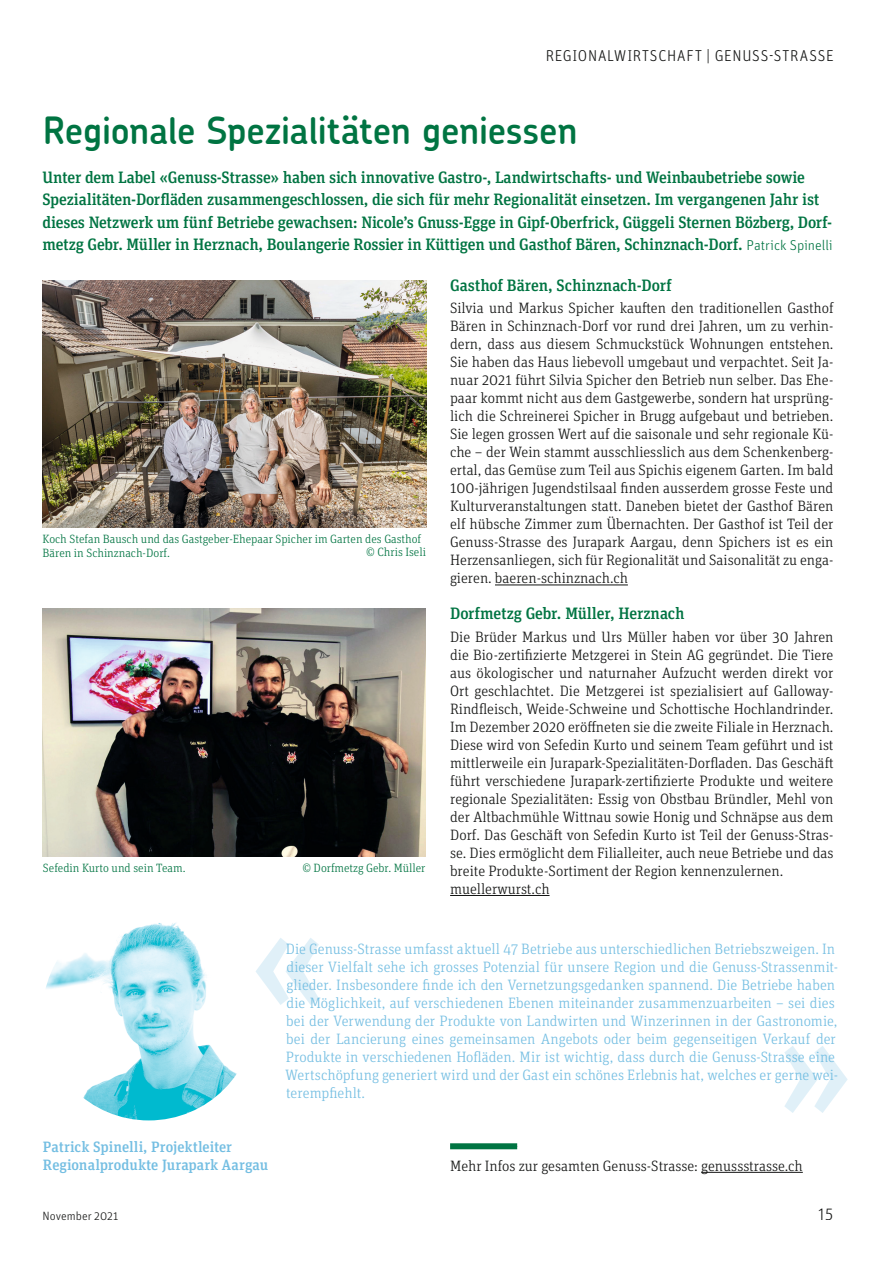
<style>
.page{position:relative;width:893px;height:1263px;background:#fff}
.page>*{position:absolute;margin:0;border:0;box-sizing:border-box;transform-origin:0 0}
.t1{font:500 146.25px "Unit Slab Pro";color:#74bee2}
.HEAD1_Chevin_neu{font:600 37.5px "Chevin";letter-spacing:-.005em;color:#007442}
.LEAD_3zeilig_Unit_me{font:500 16.5px/22.5px "Unit Slab Pro";letter-spacing:-.01em;color:#007442}
.t2{font:300 16.5px "Unit OT";color:#131413;scale:.96 1}
._00_SPITZMARKEN_Unit{font:300 15.75px "Unit OT";letter-spacing:.045em;color:#131413;scale:.96 1}
.t3{font:300 15px/18px "Unit Slab Pro";color:#131413;text-align:justify}
.LAUFTEXT_linksbündig{font:300 15px/18px "Unit Slab Pro";letter-spacing:.005em;color:#74bee2}
.LAUFTEXT_linksbündig-2{font:500 15px "Unit Slab Pro";color:#74bee2}
.t4{font:300 12px/14.4px "Unit Slab Pro";color:#007442}
.t5{font:300 12px "Unit OT";color:#131413}
.s1{font-family:"Unit OT";font-weight:300;font-size:14.25px}
</style>
<div class="page">
<img style="left:43px;top:908px;width:212px;height:212px;border-radius:106px">
<hr style="left:495px;top:584px;width:133px;height:1px;background:#131413">
<hr style="left:450px;top:895px;width:100px;height:1px;background:#131413">
<img style="left:43px;top:280px;width:383px;height:248px">
<img style="left:43px;top:609px;width:383px;height:247px">
<hr style="left:701px;top:1172px;width:102px;height:1px;background:#131413">
<div style="left:450px;top:1143px;width:67px;height:6px;background:#007442"></div>
<p class="_00_SPITZMARKEN_Unit" style="left:546px;top:47px;width:301px">REGIONALWIRTSCHAFT | GENUSS-STRASSE</p>
<p class="HEAD1_Chevin_neu" style="left:43px;top:106px;width:536px">Regionale Spezialitäten geniessen</p>
<p class="LEAD_3zeilig_Unit_me" style="left:43px;top:165px;width:792px">Unter dem Label «Genuss-Strasse» haben sich innovative Gastro-, Landwirtschafts- und Weinbaubetriebe sowie Spezialitäten-Dorfläden zusammengeschlossen, die sich für mehr Regionalität einsetzen. Im vergangenen Jahr ist dieses Netzwerk um fünf Betriebe gewachsen: Nicole’s Gnuss-Egge in Gipf-Oberfrick, Güggeli Sternen Bözberg, Dorf&shy;metzg Gebr. Müller in Herznach, Boulangerie Rossier in Küttigen und Gasthof Bären, Schinznach-Dorf. <span class="s1">Patrick Spinelli</span></p>
<p class="t4" style="left:43px;top:531px;width:380px">Koch Stefan Bausch und das Gastgeber-Ehepaar Spicher im Garten des Gasthof<br>Bären in Schinznach-Dorf.</p>
<p class="t4" style="left:366px;top:544px;width:61px">© Chris Iseli</p>
<p class="t4" style="left:43px;top:860px;width:144px">Sefedin Kurto und sein Team.</p>
<p class="t4" style="left:302px;top:860px;width:125px">© Dorfmetzg Gebr. Müller</p>
<p class="LEAD_3zeilig_Unit_me" style="left:450px;top:273px;width:223px">Gasthof Bären, Schinznach-Dorf</p>
<p class="t3" style="left:450px;top:299px;width:385px">Silvia und Markus Spicher kauften den traditionellen Gasthof Bären in Schinznach-Dorf vor rund drei Jahren, um zu verhin&shy;dern, dass aus diesem Schmuckstück Wohnungen entstehen.<br>Sie haben das Haus liebevoll umgebaut und verpachtet. Seit Ja&shy;nuar 2021 führt Silvia Spicher den Betrieb nun selber. Das Ehe&shy;paar kommt nicht aus dem Gastgewerbe, sondern hat ursprüng&shy;lich die Schreinerei Spicher in Brugg aufgebaut und betrieben.<br>Sie legen grossen Wert auf die saisonale und sehr regionale Kü&shy;che – der Wein stammt ausschliesslich aus dem Schenkenberg&shy;ertal, das Gemüse zum Teil aus Spichis eigenem Garten. Im bald 100-jährigen Jugendstilsaal finden ausserdem grosse Feste und Kulturveranstaltungen statt. Daneben bietet der Gasthof Bären elf hübsche Zimmer zum Übernachten. Der Gasthof ist Teil der Genuss-Strasse des Jurapark Aargau, denn Spichers ist es ein Herzensanliegen, sich für Regionalität und Saisonalität zu enga&shy;gieren. baeren-schinznach.ch</p>
<p class="LEAD_3zeilig_Unit_me" style="left:450px;top:602px;width:236px">Dorfmetzg Gebr. Müller, Herznach</p>
<p class="t3" style="left:450px;top:627px;width:385px">Die Brüder Markus und Urs Müller haben vor über 30 Jahren die Bio-zertifizierte Metzgerei in Stein AG gegründet. Die Tiere aus ökologischer und naturnaher Aufzucht werden direkt vor Ort geschlachtet. Die Metzgerei ist spezialisiert auf Galloway-Rindfleisch, Weide-Schweine und Schottische Hochlandrinder.<br>Im Dezember 2020 eröffneten sie die zweite Filiale in Herznach.<br>Diese wird von Sefedin Kurto und seinem Team geführt und ist mittlerweile ein Jurapark-Spezialitäten-Dorfladen. Das Geschäft führt verschiedene Jurapark-zertifizierte Produkte und weitere regionale Spezialitäten: Essig von Obstbau Bründler, Mehl von der Altbachmühle Wittnau sowie Honig und Schnäpse aus dem Dorf. Das Geschäft von Sefedin Kurto ist Teil der Genuss-Stras&shy;se. Dies ermöglicht dem Filialleiter, auch neue Betriebe und das breite Produkte-Sortiment der Region kennenzulernen.</p>
<p class="t3" style="left:450px;top:879px;width:101px">muellerwurst.ch</p>
<p class="LAUFTEXT_linksbündig-2" style="left:43px;top:1136px;width:191px">Patrick Spinelli, Projektleiter</p>
<h1 class="t1" style="left:250px;top:855px;width:79px">«</h1>
<p class="LAUFTEXT_linksbündig" style="left:285px;top:939px;width:554px">Die Genuss-Strasse umfasst aktuell 47 Betriebe aus unterschiedlichen Betriebszweigen. In dieser Vielfalt sehe ich grosses Potenzial für unsere Region und die Genuss-Strassenmit&shy;glieder. Insbesondere finde ich den Vernetzungsgedanken spannend. Die Betriebe haben die Möglichkeit, auf verschiedenen Ebenen miteinander zusammenzuarbeiten – sei dies bei der Verwendung der Produkte von Landwirten und Winzerinnen in der Gastronomie, bei der Lancierung eines gemeinsamen Angebots oder beim gegenseitigen Verkauf der Produkte in verschiedenen Hofläden. Mir ist wichtig, dass durch die Genuss-Strasse eine Wertschöpfung generiert wird und der Gast ein schönes Erlebnis hat, welches er gerne wei&shy;terempfiehlt.</p>
<h1 class="t1" style="left:776px;top:963px;width:79px">»</h1>
<p class="LAUFTEXT_linksbündig-2" style="left:43px;top:1154px;width:227px">Regionalprodukte Jurapark Aargau</p>
<p class="t3" style="left:450px;top:1156px;width:354px">Mehr Infos zur gesamten Genuss-Strasse: genussstrasse.ch</p>
<p class="t5" style="left:43px;top:1208px;width:77px">November 2021</p>
<p class="t2" style="left:819px;top:1204px;width:17px">15</p>
</div>
